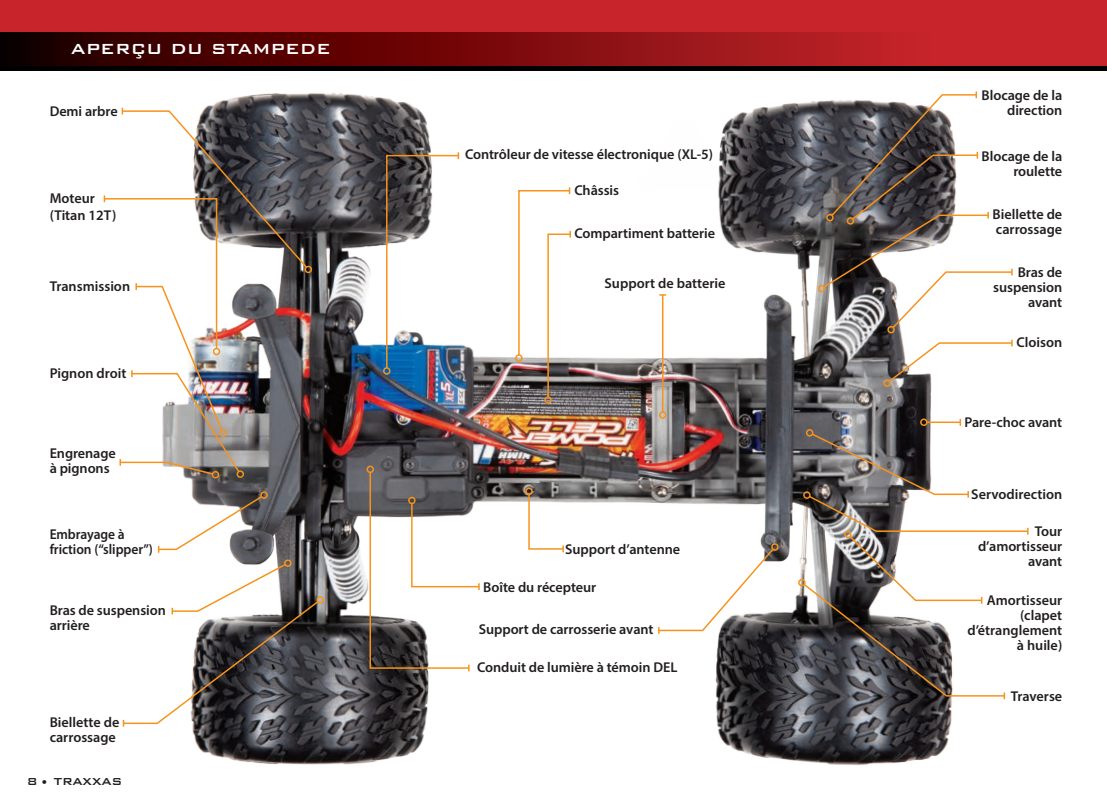
<style>
.page{position:relative;width:1107px;height:810px;background:#fff}
.page>*{position:absolute;margin:0;border:0;box-sizing:border-box;transform-origin:0 0}
.t1{font:500 19.5px "Bank Gothic BT";color:#fff}
.t2{font:600 14.25px/15px "Myriad Pro";letter-spacing:-.005em;color:#231f20;text-align:right}
.t3{font:600 14.25px/15px "Myriad Pro";letter-spacing:-.005em;color:#231f20;scale:.95 1}
.t4{font:500 13.5px "Bank Gothic BT";letter-spacing:-.02em;color:#231f20}
</style>
<div class="page">
<img style="left:121px;top:93px;width:892px;height:673px">
<div style="left:0;top:0;width:1107px;height:70px;background:#000"></div>
<div style="left:0;top:0;width:1107px;height:51px;background:#c8242b"></div>
<svg style="left:0;top:32px;width:1107px;height:34px;background:#7f0f12"></svg>
<div style="left:305px;top:266px;width:7px;height:7px;border:2px solid #f7931d;border-radius:50%"></div>
<div style="left:367px;top:466px;width:7px;height:7px;border:2px solid #f7931d;border-radius:50%"></div>
<svg style="left:369px;top:471px;width:111px;height:200px"></svg>
<div style="left:408px;top:497px;width:8px;height:7px;border:2px solid #f7931d;border-radius:50%"></div>
<svg style="left:385px;top:152px;width:75px;height:217px"></svg>
<div style="left:383px;top:367px;width:8px;height:8px;border:2px solid #f7931d;border-radius:50%"></div>
<div style="left:515px;top:354px;width:8px;height:8px;border:2px solid #f7931d;border-radius:50%"></div>
<div style="left:818px;top:285px;width:7px;height:7px;border:2px solid #f7931d;border-radius:50%"></div>
<div style="left:887px;top:326px;width:8px;height:7px;border:2px solid #f7931d;border-radius:50%"></div>
<div style="left:798px;top:579px;width:8px;height:7px;border:2px solid #f7931d;border-radius:50%"></div>
<svg style="left:887px;top:340px;width:126px;height:43px"></svg>
<div style="left:883px;top:379px;width:8px;height:8px;border:2px solid #f7931d;border-radius:50%"></div>
<svg style="left:822px;top:91px;width:191px;height:239px"></svg>
<div style="left:847px;top:217px;width:7px;height:8px;border:2px solid #f7931d;border-radius:50%"></div>
<svg style="left:517px;top:187px;width:55px;height:212px"></svg>
<div style="left:544px;top:396px;width:8px;height:8px;border:2px solid #f7931d;border-radius:50%"></div>
<hr style="left:662px;top:295px;width:1px;height:117px;background:#f7931d">
<svg style="left:659px;top:294px;width:7px;height:2px"></svg>
<div style="left:659px;top:411px;width:7px;height:8px;border:2px solid #f7931d;border-radius:50%"></div>
<svg style="left:528px;top:493px;width:37px;height:59px"></svg>
<div style="left:525px;top:488px;width:8px;height:7px;border:2px solid #f7931d;border-radius:50%"></div>
<div style="left:237px;top:470px;width:7px;height:8px;border:2px solid #f7931d;border-radius:50%"></div>
<img style="left:103px;top:108px;width:206px;height:368px">
<div style="left:212px;top:471px;width:7px;height:7px;border:2px solid #f7931d;border-radius:50%"></div>
<svg style="left:157px;top:495px;width:107px;height:58px"></svg>
<div style="left:260px;top:491px;width:8px;height:8px;border:2px solid #f7931d;border-radius:50%"></div>
<div style="left:284px;top:559px;width:8px;height:8px;border:2px solid #f7931d;border-radius:50%"></div>
<svg style="left:657px;top:547px;width:118px;height:87px"></svg>
<div style="left:771px;top:543px;width:8px;height:8px;border:2px solid #f7931d;border-radius:50%"></div>
<svg style="left:122px;top:563px;width:198px;height:164px"></svg>
<div style="left:316px;top:596px;width:8px;height:8px;border:2px solid #f7931d;border-radius:50%"></div>
<hr style="left:927px;top:422px;width:33px;height:1px;background:#f7931d">
<div style="left:920px;top:419px;width:8px;height:7px;border:2px solid #f7931d;border-radius:50%"></div>
<div style="left:806px;top:429px;width:7px;height:8px;border:2px solid #f7931d;border-radius:50%"></div>
<svg style="left:802px;top:432px;width:227px;height:267px"></svg>
<div style="left:803px;top:491px;width:8px;height:8px;border:2px solid #f7931d;border-radius:50%"></div>
<p class="t1" style="left:71px;top:38px;width:262px">APERÇU DU STAMPEDE</p>
<p class="t2" style="left:50px;top:103px;width:70px">Demi arbre</p>
<p class="t2" style="left:50px;top:191px;width:47px">Moteur</p>
<p class="t2" style="left:50px;top:208px;width:68px">(Titan 12T)</p>
<p class="t2" style="left:50px;top:278px;width:82px">Transmission</p>
<p class="t2" style="left:50px;top:365px;width:78px">Pignon droit</p>
<p class="t2" style="left:50px;top:445px;width:68px;text-align:left">Engrenage à pignons</p>
<p class="t3" style="left:50px;top:527px;width:110px">Embrayage à friction (“slipper”)</p>
<p class="t2" style="left:50px;top:602px;width:118px;text-align:left">Bras de suspension arrière</p>
<p class="t2" style="left:50px;top:714px;width:71px;text-align:left">Biellette de carrossage</p>
<p class="t4" style="left:27px;top:774px;width:97px">8 • TRAXXAS</p>
<p class="t2" style="left:465px;top:146px;width:250px">Contrôleur de vitesse électronique (XL-5)</p>
<p class="t2" style="left:574px;top:182px;width:46px">Châssis</p>
<p class="t2" style="left:574px;top:225px;width:142px">Compartiment batterie</p>
<p class="t2" style="left:605px;top:276px;width:122px">Support de batterie</p>
<p class="t2" style="left:565px;top:541px;width:116px">Support d’antenne</p>
<p class="t2" style="left:483px;top:579px;width:115px">Boîte du récepteur</p>
<p class="t2" style="left:479px;top:621px;width:176px">Support de carrosserie avant</p>
<p class="t2" style="left:477px;top:660px;width:202px">Conduit de lumière à témoin DEL</p>
<p class="t2" style="left:982px;top:87px;width:82px">Blocage de la direction</p>
<p class="t2" style="left:982px;top:148px;width:82px">Blocage de la roulette</p>
<p class="t2" style="left:993px;top:206px;width:71px;text-align:left">Biellette de carrossage</p>
<p class="t2" style="left:993px;top:265px;width:70px">Bras de suspension avant</p>
<p class="t2" style="left:1016px;top:334px;width:47px">Cloison</p>
<p class="t2" style="left:964px;top:414px;width:99px">Pare-choc avant</p>
<p class="t2" style="left:971px;top:486px;width:92px">Servodirection</p>
<p class="t2" style="left:978px;top:524px;width:86px">Tour d’amortisseur avant</p>
<p class="t2" style="left:967px;top:592px;width:96px">Amortisseur (clapet d’étranglement à huile)</p>
<p class="t2" style="left:1011px;top:688px;width:53px">Traverse</p>
</div>
